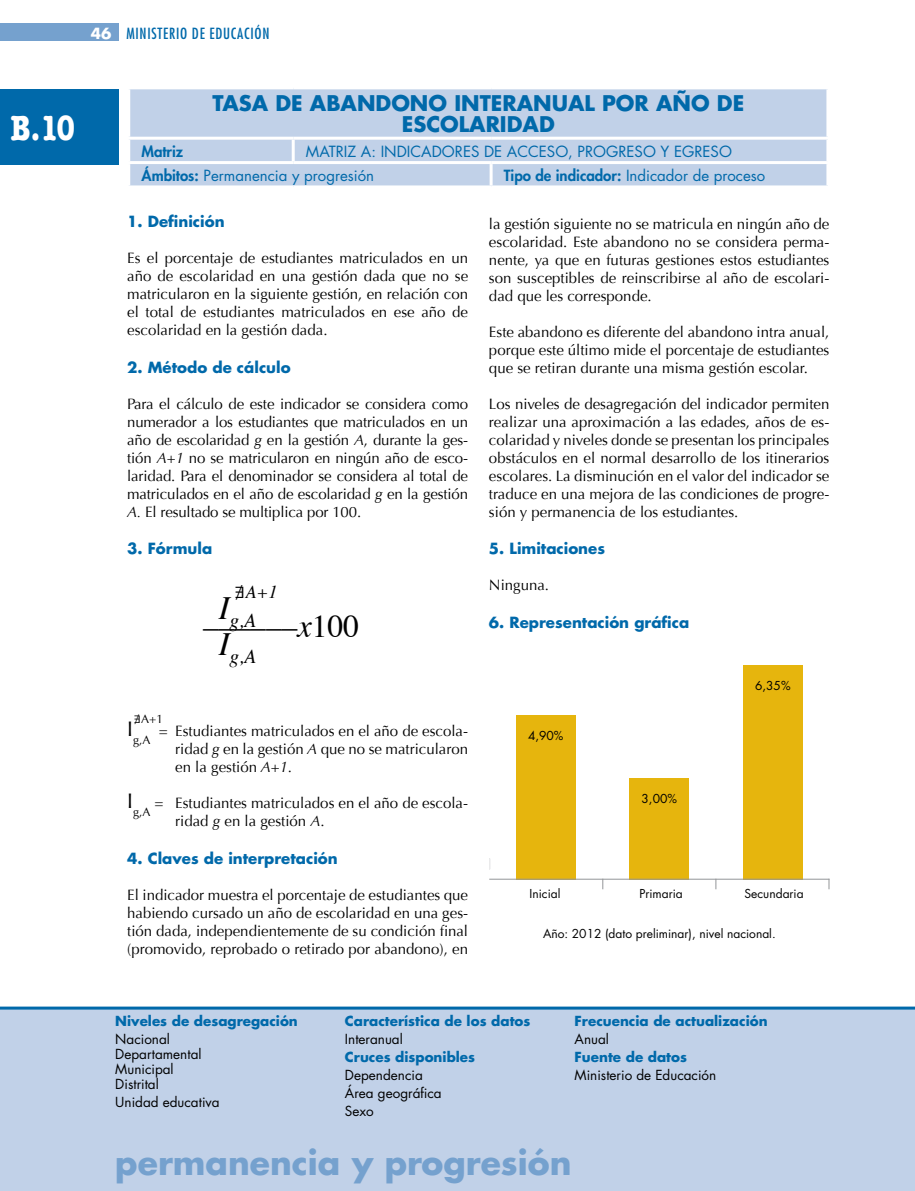
<style>
.page{position:relative;width:915px;height:1191px;background:#fff}
.page>*{position:absolute;margin:0;border:0;box-sizing:border-box;transform-origin:0 0}
.t1{font:700 condensed 36px "American Typewriter";color:#fff}
.t2{font:700 33px "Futura Std";color:#75a1ce}
.t3{font:31.5px "Times";color:#000}
.t4{font:700 21px/21px "Futura Std";color:#0069aa;text-align:center}
.t5{font:italic 19.5px "Times";color:#000}
.t6{font:italic 18px "Times";color:#000}
.t7{font:15px/18px "Optima";color:#000;text-align:justify}
.t8{font:15px/24.3px "Futura Std";color:#0069aa}
.t9{font:700 15px "Futura Std";color:#0069aa}
.t10{font:condensed 15px "Futura Std";color:#0069aa}
.t11{font:800 15px "Futura Std";color:#0069aa}
.t12{font:13.5px/15px "Futura Std";color:#000}
.t13{font:700 13.5px "Futura Std";color:#0069aa}
.t14{font:12px "Futura Std";color:#000}
.t15{font:12px/21px "Optima";color:#000}
.s1{font-weight:700;font-stretch:normal;color:#fff}
.s2{font-weight:800}
.s3{font-style:italic}
.s4{font-family:"Cambria Math";font-style:normal}
.s5{font-style:italic;font-size:32.4px}
.s6{font-family:"Cambria Math"}
</style>
<div class="page">
<div style="left:0;top:23px;width:119px;height:18px;background:#75a1ce"></div>
<div style="left:0;top:1008px;width:914px;height:183px;background:#c1d1e8"></div>
<hr style="left:0;top:1006px;width:914px;height:3px;background:#0069aa">
<div style="left:516px;top:715px;width:59px;height:164px;background:#e6b50d"></div>
<div style="left:742px;top:665px;width:60px;height:214px;background:#e6b50d"></div>
<div style="left:629px;top:778px;width:59px;height:101px;background:#e6b50d"></div>
<hr style="left:489px;top:878px;width:340px;height:1px;background:#939598">
<div style="left:0;top:89px;width:118px;height:76px;background:#0069aa"></div>
<div style="left:130px;top:89px;width:696px;height:96px;background:#c1d1e8"></div>
<hr style="left:127px;top:137px;width:166px;height:3px;background:#fff">
<hr style="left:293px;top:137px;width:198px;height:3px;background:#fff">
<hr style="left:291px;top:140px;width:3px;height:21px;background:#fff">
<hr style="left:491px;top:137px;width:338px;height:3px;background:#fff">
<hr style="left:127px;top:161px;width:166px;height:3px;background:#fff">
<hr style="left:293px;top:161px;width:198px;height:3px;background:#fff">
<hr style="left:491px;top:161px;width:338px;height:3px;background:#fff">
<hr style="left:489px;top:164px;width:3px;height:21px;background:#fff">
<p class="t10" style="left:91px;top:24px;width:52px"><span class="s1">46</span> MINISTERIO</p>
<p class="t10" style="left:192px;top:24px;width:31px">DE EDUCACI</p>
<p class="t10" style="left:254px;top:24px;width:15px">ÓN</p>
<h1 class="t1" style="left:11px;top:99px;width:66px">B.10</h1>
<h3 class="t4" style="left:212px;top:92px;width:533px">TASA DE ABANDONO INTERANUAL POR AÑO DE<br>ESCOLARIDAD</h3>
<p class="t8" style="left:141px;top:139px;width:591px;text-indent:164px">MATRIZ A: INDICADORES DE ACCESO, PROGRESO Y EGRESO<br><span class="s2">Ámbitos:</span> Permanencia y progresión</p>
<p class="t11" style="left:141px;top:141px;width:43px">Matriz</p>
<p class="t8" style="left:503px;top:163px;width:263px"><span class="s2">Tipo de indicador:</span> Indicador de proceso</p>
<p class="t9" style="left:127px;top:212px;width:99px">1. Definición</p>
<p class="t7" style="left:127px;top:249px;width:342px">Es el porcentaje de estudiantes matriculados en un año de escolaridad en una gestión dada que no se matricularon en la siguiente gestión, en relación con el total de estudiantes matriculados en ese año de escolaridad en la gestión dada.</p>
<p class="t9" style="left:127px;top:357px;width:165px">2. Método de cálculo</p>
<p class="t7" style="left:127px;top:395px;width:342px">Para el cálculo de este indicador se considera como numerador a los estudiantes que matriculados en un año de escolaridad <span class="s3">g</span> en la gestión <span class="s3">A</span>, durante la ges&shy;tión <span class="s3">A+1</span> no se matricularon en ningún año de esco&shy;laridad. Para el denominador se considera al total de matriculados en el año de escolaridad <span class="s3">g</span> en la gestión <span class="s3">A.</span> El resultado se multiplica por 100.</p>
<p class="t9" style="left:127px;top:539px;width:86px">3. Fórmula</p>
<p class="t6" style="left:234px;top:576px;width:45px"><span class="s4">∄</span>A+1</p>
<h3 class="t5" style="left:219px;top:603px;width:39px"><sup>I</sup>g,A</h3>
<h3 class="t3" style="left:203px;top:597px;width:158px">––––––<span class="s5">x</span>100</h3>
<h3 class="t5" style="left:219px;top:639px;width:39px"><sup>I</sup>g,A</h3>
<p class="t15" style="left:127px;top:708px;width:37px;text-indent:7px"><span class="s6">∄</span>A+1<br><sup>I</sup>g,A</p>
<p class="t7" style="left:175px;top:722px;width:294px;text-indent:-16px">= Estudiantes matriculados en el año de escola&shy;ridad <span class="s3">g</span> en la gestión <span class="s3">A</span> que no se matricularon en la gestión <span class="s3">A+1</span>.</p>
<p class="t15" style="left:127px;top:801px;width:25px"><sup>I</sup>g,A</p>
<p class="t7" style="left:175px;top:794px;width:294px;text-indent:-21px">= Estudiantes matriculados en el año de escola&shy;ridad <span class="s3">g</span> en la gestión <span class="s3">A</span>.</p>
<p class="t9" style="left:127px;top:848px;width:212px">4. Claves de interpretación</p>
<p class="t7" style="left:127px;top:885px;width:342px">El indicador muestra el porcentaje de estudiantes que habiendo cursado un año de escolaridad en una ges&shy;tión dada, independientemente de su condición final (promovido, reprobado o retirado por abandono), en</p>
<p class="t7" style="left:489px;top:215px;width:342px">la gestión siguiente no se matricula en ningún año de escolaridad. Este abandono no se considera perma&shy;nente, ya que en futuras gestiones estos estudiantes son susceptibles de reinscribirse al año de escolari&shy;dad que les corresponde.</p>
<p class="t7" style="left:489px;top:323px;width:342px">Este abandono es diferente del abandono intra anual, porque este último mide el porcentaje de estudiantes que se retiran durante una misma gestión escolar.</p>
<p class="t7" style="left:489px;top:395px;width:342px">Los niveles de desagregación del indicador permiten realizar una aproximación a las edades, años de es&shy;colaridad y niveles donde se presentan los principales obstáculos en el normal desarrollo de los itinerarios escolares. La disminución en el valor del indicador se traduce en una mejora de las condiciones de progre&shy;sión y permanencia de los estudiantes.</p>
<p class="t9" style="left:489px;top:539px;width:117px">5. Limitaciones</p>
<p class="t7" style="left:489px;top:576px;width:62px">Ninguna.</p>
<p class="t9" style="left:489px;top:612px;width:202px">6. Representación gráfica</p>
<p class="t14" style="left:528px;top:728px;width:37px">4,90%</p>
<p class="t14" style="left:641px;top:790px;width:37px">3,00%</p>
<p class="t14" style="left:754px;top:678px;width:37px">6,35%</p>
<p class="t14" style="left:529px;top:885px;width:32px">Inicial</p>
<p class="t14" style="left:639px;top:885px;width:45px">Primaria</p>
<p class="t14" style="left:744px;top:885px;width:61px">Secundaria</p>
<p class="t14" style="left:543px;top:926px;width:234px">Año: 2012 (dato preliminar), nivel nacional.</p>
<p class="t13" style="left:115px;top:1011px;width:184px">Niveles de desagregación</p>
<p class="t12" style="left:115px;top:1031px;width:88px">Nacional<br>Departamental<br>Municipal<br>Distrital</p>
<p class="t12" style="left:115px;top:1094px;width:106px">Unidad educativa</p>
<p class="t13" style="left:345px;top:1011px;width:187px">Característica de los datos</p>
<p class="t12" style="left:345px;top:1031px;width:59px">Interanual</p>
<p class="t13" style="left:345px;top:1047px;width:132px">Cruces disponibles</p>
<p class="t12" style="left:345px;top:1065px;width:98px;line-height:18px">Dependencia<br>Área geográfica<br>Sexo</p>
<p class="t13" style="left:574px;top:1011px;width:194px">Frecuencia de actualización</p>
<p class="t12" style="left:574px;top:1031px;width:36px">Anual</p>
<p class="t13" style="left:574px;top:1047px;width:114px">Fuente de datos</p>
<p class="t12" style="left:574px;top:1067px;width:143px">Ministerio de Educación</p>
<h2 class="t2" style="left:115px;top:1140px;width:457px">permanencia y progresión</h2>
</div>
